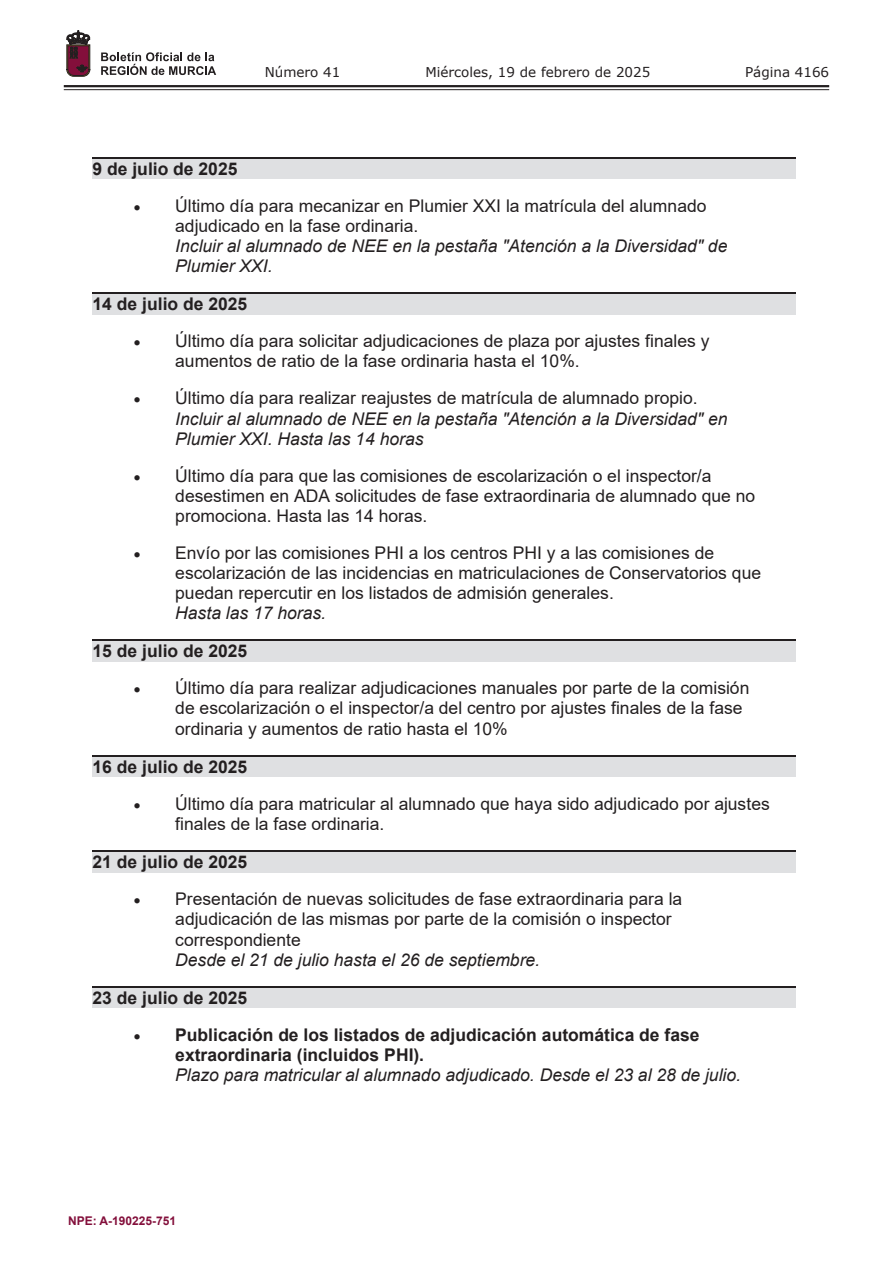
<style>
.page{position:relative;width:893px;height:1263px;background:#fff}
.page>*{position:absolute;margin:0;border:0;box-sizing:border-box;transform-origin:0 0}
.t1{font:17.55px/20.1px "Arial";color:#231f20}
.t2{font:italic 17.55px/20.1px "Arial";color:#231f20}
.t3{font:700 17.55px/20.1px "Arial";color:#231f20}
.t4{font:13.5px "Verdana";color:#231f20}
.t5{font:700 12px "Arial";color:#830f3b}
.s1{font-style:normal}
</style>
<div class="page">
<hr style="left:64px;top:85px;width:765px;height:2px;background:#231f20">
<hr style="left:64px;top:89px;width:765px;height:1px;background:#231f20">
<svg style="left:101px;top:52px;width:115px;height:23px"></svg>
<svg style="left:67px;top:31px;width:23px;height:45px"></svg>
<div style="left:93px;top:158px;width:703px;height:21px;background:#dfe0e2"></div>
<hr style="left:93px;top:157px;width:703px;height:1px;background:#231f20">
<div style="left:93px;top:294px;width:703px;height:20px;background:#dfe0e2"></div>
<hr style="left:93px;top:293px;width:703px;height:1px;background:#231f20">
<div style="left:93px;top:641px;width:703px;height:20px;background:#dfe0e2"></div>
<hr style="left:93px;top:640px;width:703px;height:1px;background:#231f20">
<div style="left:93px;top:757px;width:703px;height:20px;background:#dfe0e2"></div>
<hr style="left:93px;top:755px;width:703px;height:2px;background:#231f20">
<div style="left:93px;top:852px;width:703px;height:20px;background:#dfe0e2"></div>
<hr style="left:93px;top:851px;width:703px;height:1px;background:#231f20">
<div style="left:93px;top:988px;width:703px;height:20px;background:#dfe0e2"></div>
<hr style="left:93px;top:986px;width:703px;height:2px;background:#231f20">
<p class="t4" style="left:265px;top:62px;width:77px">Número 41</p>
<p class="t4" style="left:425px;top:62px;width:226px">Miércoles, 19 de febrero de 2025</p>
<p class="t4" style="left:745px;top:62px;width:86px">Página 4166</p>
<p class="t3" style="left:93px;top:159px;width:146px">9 de julio de 2025</p>
<p class="t1" style="left:175px;top:195px;width:533px;text-indent:-41px">• Último día para mecanizar en Plumier XXI la matrícula del alumnado adjudicado en la fase ordinaria.</p>
<p class="t2" style="left:175px;top:236px;width:554px">Incluir al alumnado de NEE en la pestaña "Atención a la Diversidad" de<br>Plumier XXI.</p>
<p class="t3" style="left:93px;top:294px;width:156px">14 de julio de 2025</p>
<p class="t1" style="left:175px;top:331px;width:536px;text-indent:-41px">• Último día para solicitar adjudicaciones de plaza por ajustes finales y aumentos de ratio de la fase ordinaria hasta el 10%.</p>
<p class="t2" style="left:175px;top:388px;width:554px;text-indent:-41px">• <span class="s1">Último día para realizar reajustes de matrícula de alumnado propio.<br></span>Incluir al alumnado de NEE en la pestaña "Atención a la Diversidad" en<br>Plumier XXI. Hasta las 14 horas</p>
<p class="t1" style="left:175px;top:465px;width:582px;text-indent:-41px">• Último día para que las comisiones de escolarización o el inspector/a desestimen en ADA solicitudes de fase extraordinaria de alumnado que no promociona. Hasta las 14 horas.</p>
<p class="t1" style="left:175px;top:542px;width:587px;text-indent:-41px">• Envío por las comisiones PHI a los centros PHI y a las comisiones de escolarización de las incidencias en matriculaciones de Conservatorios que puedan repercutir en los listados de admisión generales.</p>
<p class="t2" style="left:175px;top:603px;width:152px">Hasta las 17 horas.</p>
<p class="t3" style="left:93px;top:641px;width:156px">15 de julio de 2025</p>
<p class="t1" style="left:175px;top:678px;width:576px;text-indent:-41px">• Último día para realizar adjudicaciones manuales por parte de la comisión de escolarización o el inspector/a del centro por ajustes finales de la fase ordinaria y aumentos de ratio hasta el 10%</p>
<p class="t3" style="left:93px;top:757px;width:156px">16 de julio de 2025</p>
<p class="t1" style="left:175px;top:793px;width:596px;text-indent:-41px">• Último día para matricular al alumnado que haya sido adjudicado por ajustes finales de la fase ordinaria.</p>
<p class="t3" style="left:93px;top:852px;width:156px">21 de julio de 2025</p>
<p class="t1" style="left:175px;top:889px;width:508px;text-indent:-41px">• Presentación de nuevas solicitudes de fase extraordinaria para la adjudicación de las mismas por parte de la comisión o inspector correspondiente</p>
<p class="t2" style="left:175px;top:950px;width:366px">Desde el 21 de julio hasta el 26 de septiembre.</p>
<p class="t3" style="left:93px;top:988px;width:156px">23 de julio de 2025</p>
<p class="t3" style="left:175px;top:1025px;width:526px;text-indent:-41px">• Publicación de los listados de adjudicación automática de fase extraordinaria (incluidos PHI).</p>
<p class="t2" style="left:175px;top:1065px;width:567px">Plazo para matricular al alumnado adjudicado. Desde el 23 al 28 de julio.</p>
<p class="t5" style="left:68px;top:1212px;width:110px">NPE: A-190225-751</p>
</div>
